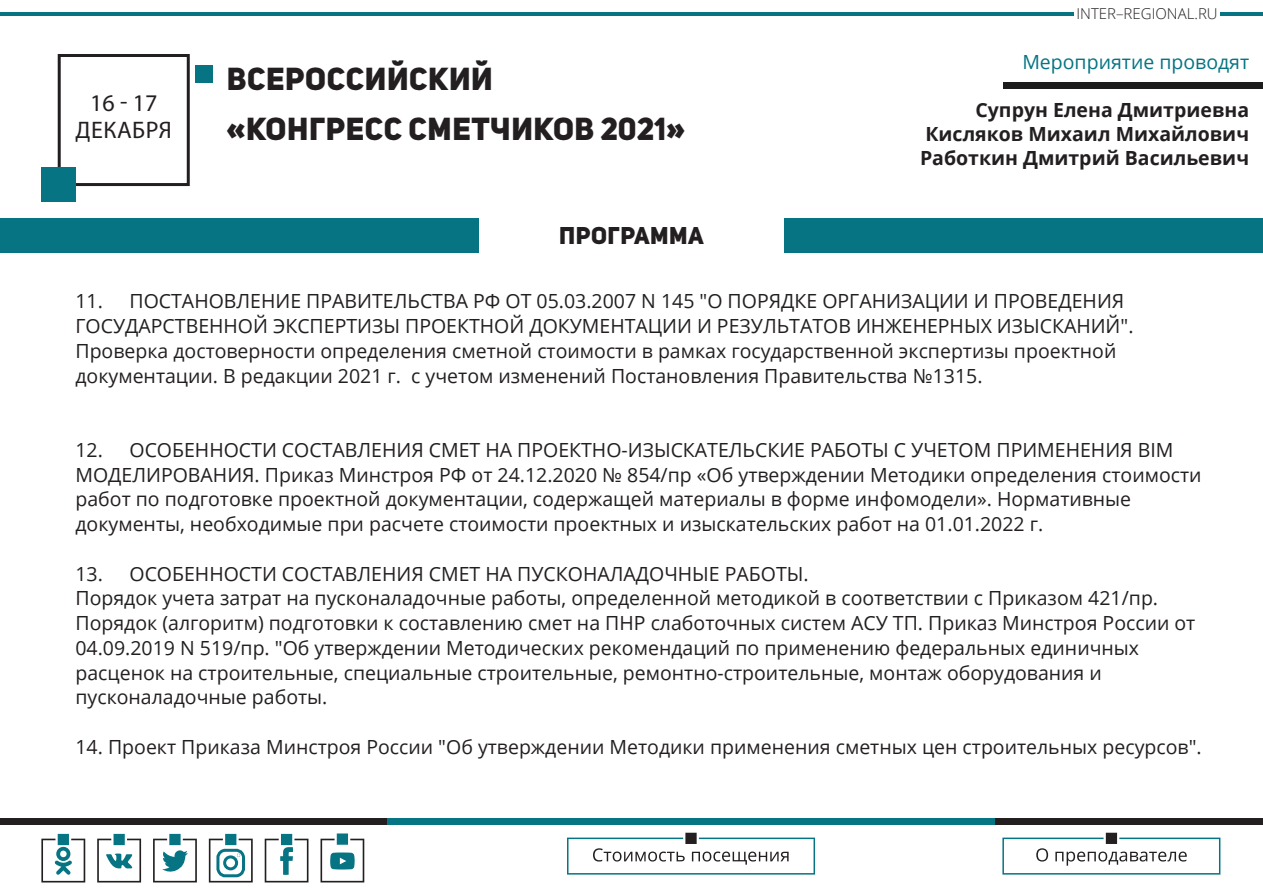
<style>
.page{position:relative;width:1263px;height:893px;background:#fff}
.page>*{position:absolute;margin:0;border:0;box-sizing:border-box;transform-origin:0 0}
.Стиль_абзаца_2{font:31.5px "Uni Sans Heavy CAPS";letter-spacing:.02em;color:#231f20}
.Стиль_абзаца_2-2{font:24px "Myriad Pro";letter-spacing:.02em;color:#231f20}
.Стиль_абзаца_2-3{font:24px "Uni Sans Heavy CAPS";letter-spacing:.02em;color:#231f20}
.Стиль_абзаца_2-4{font:19.5px/24.8px "Open Sans";color:#231f20}
.Стиль_абзаца_2-5{font:700 19.5px "Open Sans";color:#231f20}
.Стиль_абзаца_2-6{font:19.5px "Open Sans";color:#067482}
.t1{font:300 15px "Open Sans";color:#231f20}
</style>
<div class="page">
<div style="left:0;top:818px;width:387px;height:7px;background:#231f20"></div>
<div style="left:995px;top:818px;width:268px;height:7px;background:#231f20"></div>
<div style="left:387px;top:818px;width:608px;height:7px;background:#067482"></div>
<svg style="left:567px;top:832px;width:248px;height:43px"></svg>
<svg style="left:41px;top:833px;width:44px;height:49px"></svg>
<svg style="left:97px;top:833px;width:44px;height:49px"></svg>
<svg style="left:153px;top:833px;width:44px;height:49px"></svg>
<svg style="left:265px;top:833px;width:43px;height:49px"></svg>
<svg style="left:320px;top:833px;width:44px;height:49px"></svg>
<hr style="left:0;top:12px;width:387px;height:4px;background:#067482">
<hr style="left:1220px;top:12px;width:43px;height:4px;background:#067482">
<hr style="left:387px;top:12px;width:687px;height:4px;background:#067482">
<svg style="left:1036px;top:848px;width:12px;height:13px"></svg>
<div style="left:1002px;top:838px;width:218px;height:37px;border:2px solid #067482"></div>
<svg style="left:1055px;top:832px;width:132px;height:34px"></svg>
<svg style="left:209px;top:833px;width:44px;height:49px"></svg>
<div style="left:58px;top:54px;width:132px;height:132px;border:3px solid #231f20"></div>
<div style="left:0;top:219px;width:1263px;height:34px;background:#067482"></div>
<div style="left:479px;top:211px;width:304px;height:51px;background:#fff"></div>
<div style="left:41px;top:168px;width:34px;height:34px;background:#067482"></div>
<div style="left:196px;top:65px;width:17px;height:17px;background:#067482"></div>
<div style="left:1003px;top:82px;width:260px;height:7px;background:#1c1c1c"></div>
<p class="Стиль_абзаца_2-2" style="left:90px;top:88px;width:69px">16 - 17</p>
<p class="Стиль_абзаца_2-2" style="left:76px;top:115px;width:98px">ДЕКАБРЯ</p>
<p class="Стиль_абзаца_2" style="left:227px;top:59px;width:268px">ВСЕРОССИЙСКИЙ</p>
<p class="Стиль_абзаца_2" style="left:226px;top:108px;width:460px">«КОНГРЕСС СМЕТЧИКОВ 2021»</p>
<p class="Стиль_абзаца_2-3" style="left:559px;top:220px;width:146px">ПРОГРАММА</p>
<p class="t1" style="left:1076px;top:3px;width:143px">INTER–REGIONAL.RU</p>
<p class="Стиль_абзаца_2-6" style="left:1022px;top:48px;width:228px">Мероприятие проводят</p>
<p class="Стиль_абзаца_2-5" style="left:975px;top:96px;width:275px">Супрун Елена Дмитриевна</p>
<p class="Стиль_абзаца_2-5" style="left:925px;top:120px;width:325px">Кисляков Михаил Михайлович</p>
<p class="Стиль_абзаца_2-5" style="left:920px;top:144px;width:331px">Работкин Дмитрий Васильевич</p>
<p class="Стиль_абзаца_2-4" style="left:75px;top:288px;width:1059px">11. ПОСТАНОВЛЕНИЕ ПРАВИТЕЛЬСТВА РФ ОТ 05.03.2007 N 145 "О ПОРЯДКЕ ОРГАНИЗАЦИИ И ПРОВЕДЕНИЯ ГОСУДАРСТВЕННОЙ ЭКСПЕРТИЗЫ ПРОЕКТНОЙ ДОКУМЕНТАЦИИ И РЕЗУЛЬТАТОВ ИНЖЕНЕРНЫХ ИЗЫСКАНИЙ".<br>Проверка достоверности определения сметной стоимости в рамках государственной экспертизы проектной документации. В редакции 2021 г. с учетом изменений Постановления Правительства №1315.</p>
<p class="Стиль_абзаца_2-4" style="left:75px;top:437px;width:1127px">12. ОСОБЕННОСТИ СОСТАВЛЕНИЯ СМЕТ НА ПРОЕКТНО-ИЗЫСКАТЕЛЬСКИЕ РАБОТЫ С УЧЕТОМ ПРИМЕНЕНИЯ BIM МОДЕЛИРОВАНИЯ. Приказ Минстроя РФ от 24.12.2020 № 854/пр «Об утверждении Методики определения стоимости работ по подготовке проектной документации, содержащей материалы в форме инфомодели». Нормативные документы, необходимые при расчете стоимости проектных и изыскательских работ на 01.01.2022 г.</p>
<p class="Стиль_абзаца_2-4" style="left:75px;top:561px;width:1121px">13. ОСОБЕННОСТИ СОСТАВЛЕНИЯ СМЕТ НА ПУСКОНАЛАДОЧНЫЕ РАБОТЫ.<br>Порядок учета затрат на пусконаладочные работы, определенной методикой в соответствии с Приказом 421/пр.<br>Порядок (алгоритм) подготовки к составлению смет на ПНР слаботочных систем АСУ ТП. Приказ Минстроя России от 04.09.2019 N 519/пр. "Об утверждении Методических рекомендаций по применению федеральных единичных расценок на строительные, специальные строительные, ремонтно-строительные, монтаж оборудования и пусконаладочные работы.</p>
<p class="Стиль_абзаца_2-4" style="left:75px;top:734px;width:1128px">14. Проект Приказа Минстроя России "Об утверждении Методики применения сметных цен строительных ресурсов".</p>
</div>
